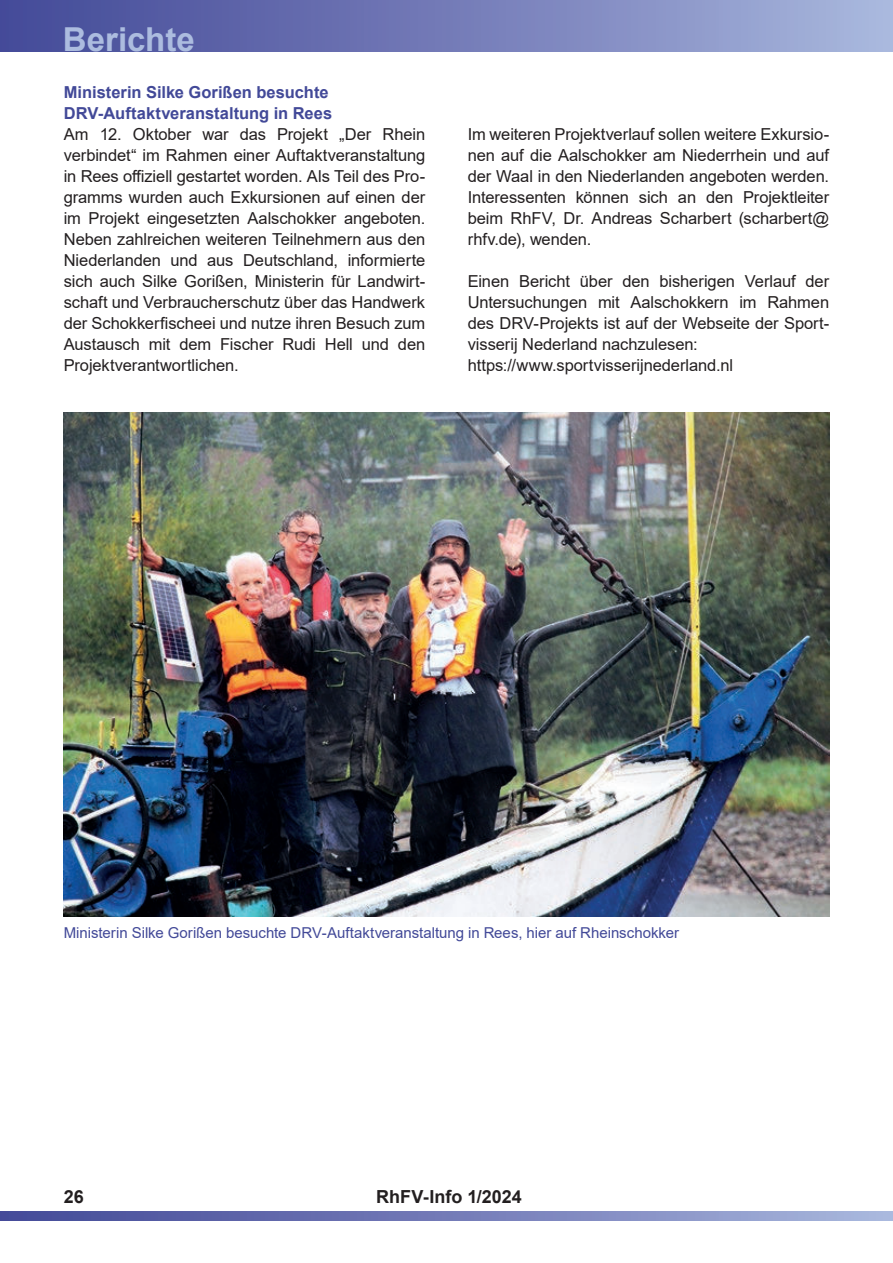
<style>
.page{position:relative;width:893px;height:1263px;background:#fff}
.page>*{position:absolute;margin:0;border:0;box-sizing:border-box;transform-origin:0 0}
.t1{font:700 33px "Arial";color:#acbcdf}
.t2{font:700 18px "Arial";color:#231f20}
.t3{font:16.5px/21px "Arial";letter-spacing:-.005em;color:#231f20;text-align:justify}
.t4{font:700 16.5px/21px "Arial";color:#424998}
.t5{font:15px "Arial";color:#424998}
</style>
<div class="page">
<div style="left:0;top:0;width:893px;height:52px;background:linear-gradient(to right,#424796,#a8b4dc)"></div>
<svg style="left:0;top:1211px;width:892px;height:10px;background:#747db8"></svg>
<img style="left:64px;top:413px;width:765px;height:504px">
<h1 class="t1" style="left:63px;top:27px;width:133px">Berichte</h1>
<p class="t4" style="left:64px;top:83px;width:270px">Ministerin Silke Gorißen besuchte<br>DRV-Auftaktveranstaltung in Rees</p>
<p class="t3" style="left:64px;top:123px;width:363px">Am 12. Oktober war das Projekt „Der Rhein verbindet“ im Rahmen einer Auftaktveranstaltung in Rees offiziell gestartet worden. Als Teil des Pro&shy;gramms wurden auch Exkursionen auf einen der im Projekt eingesetzten Aalschokker angeboten.<br>Neben zahlreichen weiteren Teilnehmern aus den Niederlanden und aus Deutschland, informierte sich auch Silke Gorißen, Ministerin für Landwirt&shy;schaft und Verbraucherschutz über das Handwerk der Schokkerfischeei und nutze ihren Besuch zum Austausch mit dem Fischer Rudi Hell und den Projektverantwortlichen.</p>
<p class="t3" style="left:468px;top:125px;width:363px">Im weiteren Projektverlauf sollen weitere Exkursio&shy;nen auf die Aalschokker am Niederrhein und auf der Waal in den Niederlanden angeboten werden.<br>Interessenten können sich an den Projektleiter beim RhFV, Dr. Andreas Scharbert (scharbert@ rhfv.de), wenden.</p>
<p class="t3" style="left:468px;top:270px;width:363px;text-align:left">Einen Bericht über den bisherigen Verlauf der Untersuchungen mit Aalschokkern im Rahmen des DRV-Projekts ist auf der Webseite der Sport&shy;visserij Nederland nachzulesen: https://www.sportvisserijnederland.nl</p>
<p class="t5" style="left:64px;top:927px;width:617px">Ministerin Silke Gorißen besuchte DRV-Auftaktveranstaltung in Rees, hier auf Rheinschokker</p>
<p class="t2" style="left:64px;top:1190px;width:22px">26</p>
<p class="t2" style="left:376px;top:1187px;width:147px">RhFV-Info 1/2024</p>
</div>
